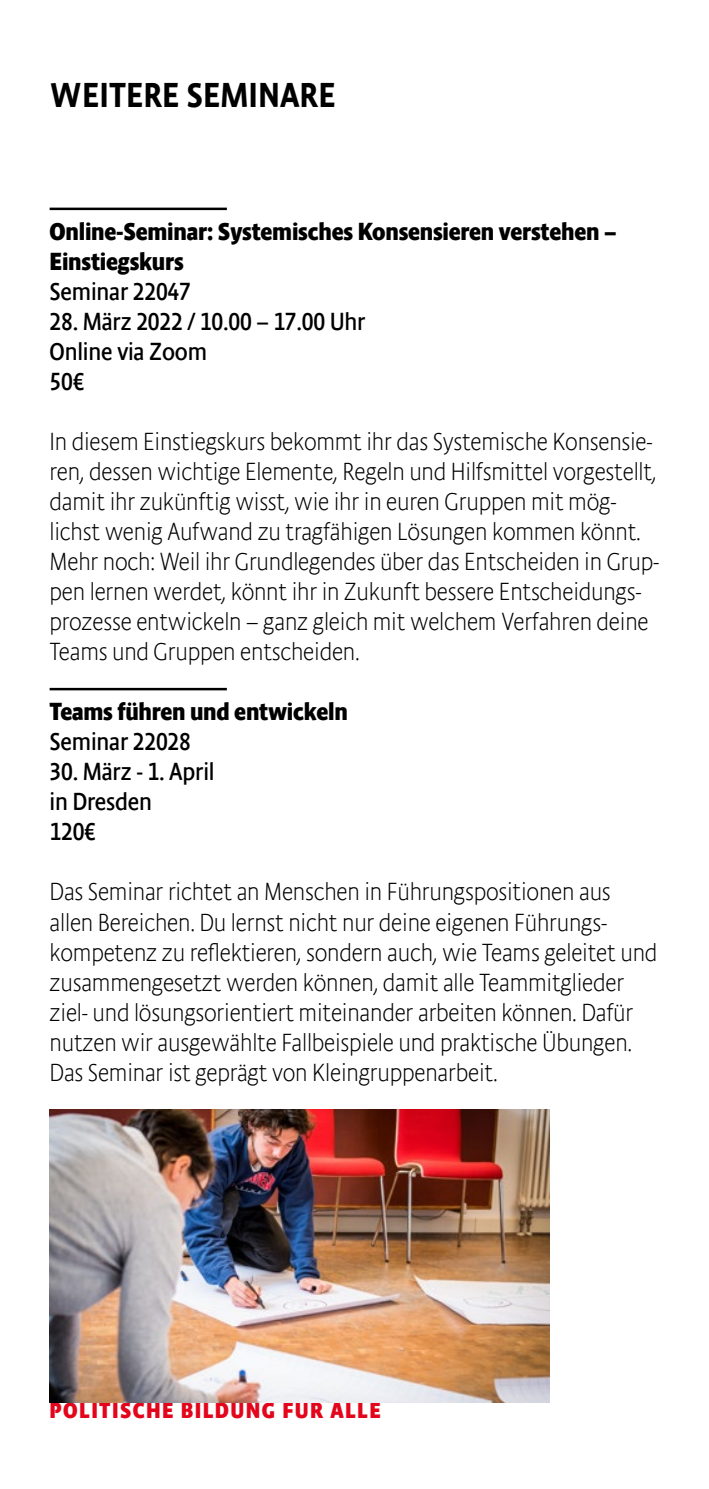
<style>
.page{position:relative;width:709px;height:1489px;background:#fff}
.page>*{position:absolute;margin:0;border:0;box-sizing:border-box;transform-origin:0 0}
.t1{font:500 35px "Absara Sans Headline Offc";color:#000}
.t2{font:100 25px/30px "Absara Sans Headline Offc";letter-spacing:-.01em;color:#000}
.t3{font:25px/30px "Absara Sans Headline Offc";letter-spacing:-.01em;color:#000}
.t4{font:700 25px/30px "Absara Sans Headline Offc";letter-spacing:-.01em;color:#000}
.t5{font:700 22.5px "Absara Sans Headline Offc";letter-spacing:.06em;color:#e3051b}
</style>
<div class="page">
<hr style="left:50px;top:208px;width:177px;height:2px;background:#000">
<hr style="left:50px;top:688px;width:177px;height:2px;background:#000">
<img style="left:50px;top:1109px;width:499px;height:292px">
<h1 class="t1" style="left:50px;top:74px;width:287px">WEITERE SEMINARE</h1>
<p class="t4" style="left:50px;top:216px;width:568px">Online-Seminar: Systemisches Konsensieren verstehen –<br>Einstiegskurs</p>
<p class="t3" style="left:50px;top:276px;width:143px">Seminar 22047</p>
<p class="t3" style="left:50px;top:306px;width:317px">28. März 2022 / 10.00 – 17.00 Uhr<br>Online via Zoom<br>50€</p>
<p class="t2" style="left:50px;top:426px;width:611px">In diesem Einstiegskurs bekommt ihr das Systemische Konsensie&shy;ren, dessen wichtige Elemente, Regeln und Hilfsmittel vorgestellt, damit ihr zukünftig wisst, wie ihr in euren Gruppen mit mög&shy;lichst wenig Aufwand zu tragfähigen Lösungen kommen könnt.<br>Mehr noch: Weil ihr Grundlegendes über das Entscheiden in Grup&shy;pen lernen werdet, könnt ihr in Zukunft bessere Entscheidungs&shy;prozesse entwickeln – ganz gleich mit welchem Verfahren deine Teams und Gruppen entscheiden.</p>
<p class="t4" style="left:50px;top:696px;width:300px">Teams führen und entwickeln</p>
<p class="t3" style="left:50px;top:726px;width:143px">Seminar 22028</p>
<p class="t3" style="left:50px;top:756px;width:166px">30. März - 1. April in Dresden<br>120€</p>
<p class="t2" style="left:50px;top:876px;width:609px">Das Seminar richtet an Menschen in Führungspositionen aus allen Bereichen. Du lernst nicht nur deine eigenen Führungs&shy;kompetenz zu reflektieren, sondern auch, wie Teams geleitet und zusammengesetzt werden können, damit alle Teammitglieder ziel- und lösungsorientiert miteinander arbeiten können. Dafür nutzen wir ausgewählte Fallbeispiele und praktische Übungen.<br>Das Seminar ist geprägt von Kleingruppenarbeit.</p>
<p class="t5" style="left:50px;top:1396px;width:333px">POLITISCHE BILDUNG FÜR ALLE</p>
</div>
